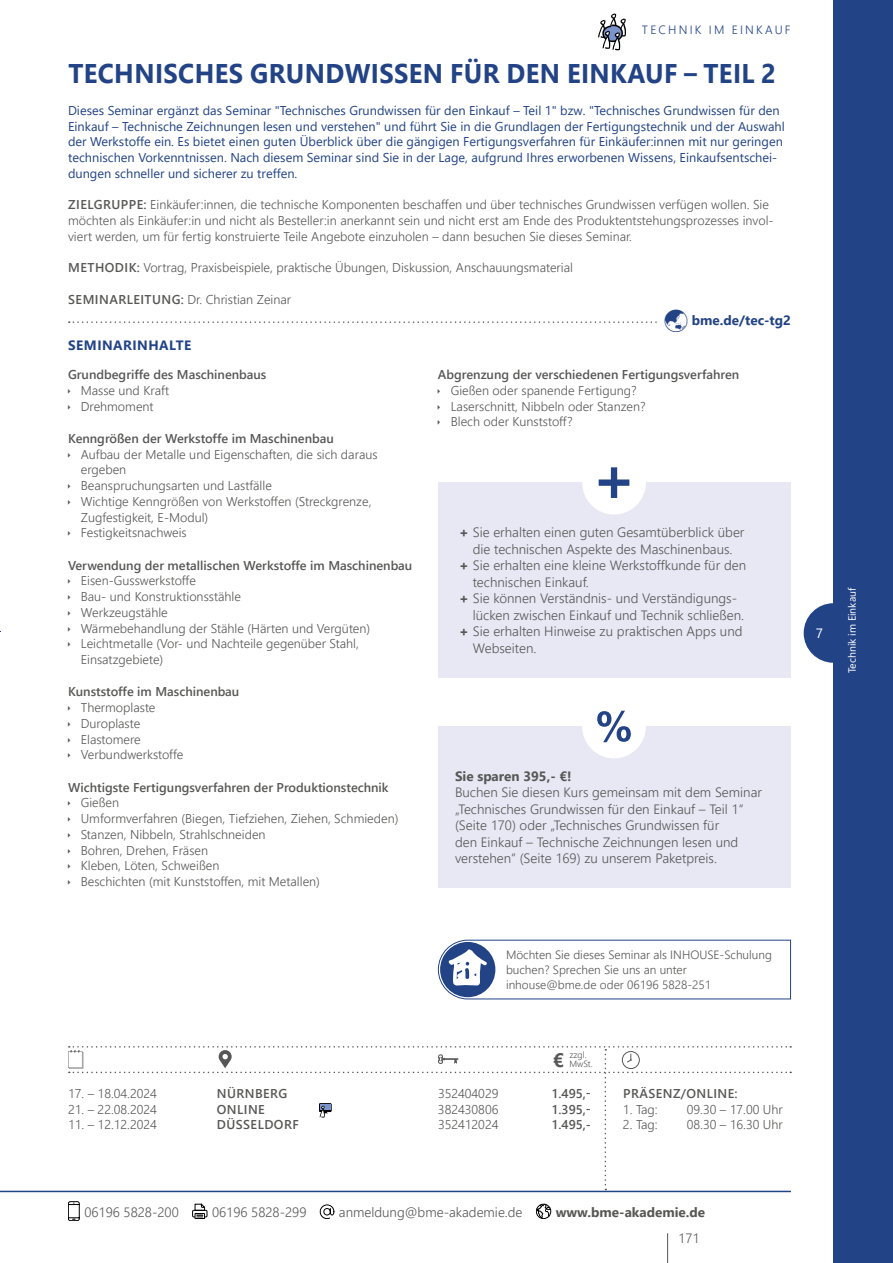
<style>
.page{position:relative;width:893px;height:1263px;background:#fff}
.page>*{position:absolute;margin:0;border:0;box-sizing:border-box;transform-origin:0 0}
.t1{font:700 27px "Segoe UI";letter-spacing:.015em;color:#224386;scale:.95 1}
.t2{font:700 19.5px "Segoe UI";color:#575756}
.t3{font:300 13.5px/16.5px "Segoe UI";color:#575756}
.t4{font:700 13.5px "Segoe UI";color:#575756}
.t5{font:700 13.5px "Segoe UI";color:#224386}
.t6{font:700 13.5px "Segoe UI";letter-spacing:.035em;color:#224386}
.t7{font:13.5px "Segoe UI";color:#fff}
.t8{font:300 12.75px/15.8px "Segoe UI";color:#575756}
.t9{font:12.75px/15.8px "Segoe UI";color:#224386}
.t10{font:600 12.75px "Segoe UI";color:#575756}
.t11{font:600 12.75px "Segoe UI";letter-spacing:.035em;color:#575756}
.t12{font:300 12px/15px "Segoe UI";color:#575756}
.t13{font:300 12px "Segoe UI";letter-spacing:.185em;color:#224386}
.t14{font:10.5px "Segoe UI";color:#fff}
.t15{font:300 9px/9px "Segoe UI";color:#575756}
.s1{font-weight:600}
.s2{font-family:"Segoe UI Black";font-weight:400}
</style>
<div class="page">
<div style="left:804px;top:603px;width:59px;height:60px;background:#224386;border-radius:50%"></div>
<div style="left:833px;top:0;width:60px;height:1263px;background:#224386"></div>
<hr style="left:667px;top:1233px;width:1px;height:30px;background:#575756">
<svg style="left:68px;top:1201px;width:12px;height:20px"></svg>
<div style="left:192px;top:1210px;width:15px;height:7px;border:1px solid #000"></div>
<svg style="left:195px;top:1204px;width:10px;height:15px"></svg>
<svg style="left:320px;top:1205px;width:14px;height:14px"></svg>
<svg style="left:536px;top:1204px;width:15px;height:15px"></svg>
<div style="left:536px;top:1204px;width:15px;height:15px;border:1px solid #000;border-radius:50%"></div>
<hr style="left:0;top:1191px;width:791px;height:1px;background:#224386">
<div style="left:438px;top:483px;width:353px;height:195px;background:#e7e8f4"></div>
<div style="left:582px;top:451px;width:64px;height:63px;background:#fff;border-radius:50%"></div>
<svg style="left:599px;top:467px;width:30px;height:31px"></svg>
<div style="left:438px;top:726px;width:353px;height:162px;background:#e7e8f4"></div>
<div style="left:582px;top:694px;width:64px;height:64px;background:#fff;border-radius:50%"></div>
<svg style="left:597px;top:711px;width:34px;height:31px"></svg>
<svg style="left:598px;top:13px;width:28px;height:37px"></svg>
<svg style="left:68px;top:1046px;width:723px;height:144px"></svg>
<svg style="left:438px;top:939px;width:353px;height:61px"></svg>
<svg style="left:69px;top:321px;width:588px;height:2px"></svg>
<p class="t13" style="left:642px;top:19px;width:150px">TECHNIK IM EINKAUF</p>
<h1 class="t1" style="left:68px;top:48px;width:746px">TECHNISCHES GRUNDWISSEN FÜR DEN EINKAUF – TEIL 2</h1>
<p class="t9" style="left:68px;top:101px;width:718px">Dieses Seminar ergänzt das Seminar "Technisches Grundwissen für den Einkauf – Teil 1" bzw. "Technisches Grundwissen für den Einkauf – Technische Zeichnungen lesen und verstehen" und führt Sie in die Grundlagen der Fertigungstechnik und der Auswahl der Werkstoffe ein. Es bietet einen guten Überblick über die gängigen Fertigungsverfahren für Einkäufer:innen mit nur geringen technischen Vorkenntnissen. Nach diesem Seminar sind Sie in der Lage, aufgrund Ihres erworbenen Wissens, Einkaufsentschei&shy;dungen schneller und sicherer zu treffen.</p>
<p class="t8" style="left:68px;top:196px;width:707px"><span class="s1">ZIELGRUPPE:</span> Einkäufer:innen, die technische Komponenten beschaffen und über technisches Grundwissen verfügen wollen. Sie möchten als Einkäufer:in und nicht als Besteller:in anerkannt sein und nicht erst am Ende des Produktentstehungsprozesses invol&shy;viert werden, um für fertig konstruierte Teile Angebote einzuholen – dann besuchen Sie dieses Seminar.</p>
<p class="t8" style="left:68px;top:259px;width:506px"><span class="s1">METHODIK:</span> Vortrag, Praxisbeispiele, praktische Übungen, Diskussion, Anschauungsmaterial</p>
<p class="t8" style="left:68px;top:290px;width:224px"><span class="s1">SEMINARLEITUNG:</span> Dr. Christian Zeinar</p>
<p class="t5" style="left:692px;top:308px;width:101px">bme.de/tec-tg2</p>
<p class="t6" style="left:68px;top:332px;width:124px">SEMINARINHALTE</p>
<p class="t10" style="left:68px;top:363px;width:200px">Grundbegriffe des Maschinenbaus</p>
<p class="t8" style="left:81px;top:381px;width:90px">Masse und Kraft<br>Drehmoment</p>
<p class="t10" style="left:68px;top:426px;width:267px">Kenngrößen der Werkstoffe im Maschinenbau</p>
<p class="t8" style="left:81px;top:445px;width:298px">Aufbau der Metalle und Eigenschaften, die sich daraus ergeben<br>Beanspruchungsarten und Lastfälle<br>Wichtige Kenngrößen von Werkstoffen (Streckgrenze, Zugfestigkeit, E-Modul)<br>Festigkeitsnachweis</p>
<p class="t10" style="left:68px;top:553px;width:346px">Verwendung der metallischen Werkstoffe im Maschinenbau</p>
<p class="t8" style="left:81px;top:572px;width:291px">Eisen-Gusswerkstoffe<br>Bau- und Konstruktionsstähle<br>Werkzeugstähle<br>Wärmebehandlung der Stähle (Härten und Vergüten)<br>Leichtmetalle (Vor- und Nachteile gegenüber Stahl,<br>Einsatzgebiete)</p>
<p class="t10" style="left:68px;top:680px;width:173px">Kunststoffe im Maschinenbau</p>
<p class="t8" style="left:81px;top:698px;width:104px">Thermoplaste<br>Duroplaste<br>Elastomere<br>Verbundwerkstoffe</p>
<p class="t10" style="left:68px;top:775px;width:322px">Wichtigste Fertigungsverfahren der Produktionstechnik</p>
<p class="t8" style="left:81px;top:794px;width:319px">Gießen<br>Umformverfahren (Biegen, Tiefziehen, Ziehen, Schmieden)<br>Stanzen, Nibbeln, Strahlschneiden<br>Bohren, Drehen, Fräsen<br>Kleben, Löten, Schweißen<br>Beschichten (mit Kunststoffen, mit Metallen)</p>
<p class="t10" style="left:438px;top:363px;width:303px">Abgrenzung der verschiedenen Fertigungsverfahren</p>
<p class="t8" style="left:451px;top:381px;width:196px">Gießen oder spanende Fertigung?<br>Laserschnitt, Nibbeln oder Stanzen?<br>Blech oder Kunststoff?</p>
<p class="t3" style="left:459px;top:523px;width:287px"><span class="s2">+</span> Sie erhalten einen guten Gesamtüberblick über</p>
<p class="t3" style="left:473px;top:539px;width:261px">die technischen Aspekte des Maschinenbaus.</p>
<p class="t3" style="left:459px;top:556px;width:288px"><span class="s2">+</span> Sie erhalten eine kleine Werkstoffkunde für den</p>
<p class="t3" style="left:473px;top:572px;width:118px">technischen Einkauf.</p>
<p class="t3" style="left:459px;top:589px;width:278px"><span class="s2">+</span> Sie können Verständnis- und Verständigungs-</p>
<p class="t3" style="left:473px;top:605px;width:273px">lücken zwischen Einkauf und Technik schließen.</p>
<p class="t3" style="left:459px;top:622px;width:285px"><span class="s2">+</span> Sie erhalten Hinweise zu praktischen Apps und</p>
<p class="t3" style="left:473px;top:638px;width:65px">Webseiten.</p>
<p class="t4" style="left:455px;top:763px;width:118px">Sie sparen 395,- €!</p>
<p class="t3" style="left:455px;top:783px;width:309px">Buchen Sie diesen Kurs gemeinsam mit dem Seminar „Technisches Grundwissen für den Einkauf – Teil 1“ (Seite 170) oder „Technisches Grundwissen für<br>den Einkauf – Technische Zeichnungen lesen und verstehen“ (Seite 169) zu unserem Paketpreis.</p>
<p class="t12" style="left:506px;top:946px;width:267px">Möchten Sie dieses Seminar als INHOUSE-Schulung buchen? Sprechen Sie uns an unter inhouse@bme.de oder 06196 5828-251</p>
<h2 class="t2" style="left:553px;top:1042px;width:13px">€</h2>
<p class="t15" style="left:569px;top:1050px;width:25px">zzgl.<br>MwSt.</p>
<p class="t8" style="left:68px;top:1084px;width:90px">17. – 18.04.2024</p>
<p class="t11" style="left:217px;top:1081px;width:72px">NÜRNBERG</p>
<p class="t8" style="left:438px;top:1084px;width:62px">352404029</p>
<p class="t10" style="left:551px;top:1081px;width:41px">1.495,-</p>
<p class="t8" style="left:68px;top:1100px;width:90px">21. – 22.08.2024</p>
<p class="t10" style="left:217px;top:1097px;width:49px">ONLINE</p>
<p class="t8" style="left:438px;top:1100px;width:62px">382430806</p>
<p class="t10" style="left:551px;top:1097px;width:41px">1.395,-</p>
<p class="t8" style="left:68px;top:1116px;width:90px">11. – 12.12.2024</p>
<p class="t11" style="left:217px;top:1113px;width:83px">DÜSSELDORF</p>
<p class="t8" style="left:438px;top:1116px;width:62px">352412024</p>
<p class="t10" style="left:551px;top:1113px;width:41px">1.495,-</p>
<p class="t11" style="left:623px;top:1081px;width:116px">PRÄSENZ/ONLINE:</p>
<p class="t8" style="left:623px;top:1100px;width:36px">1. Tag:</p>
<p class="t8" style="left:687px;top:1100px;width:98px">09.30 – 17.00 Uhr</p>
<p class="t8" style="left:623px;top:1116px;width:36px">2. Tag:</p>
<p class="t8" style="left:687px;top:1116px;width:98px">08.30 – 16.30 Uhr</p>
<p class="t7" style="left:816px;top:621px;width:9px">7</p>
<p class="t14" style="left:842px;top:673px;width:87px;rotate:-90deg">Technik im Einkauf</p>
<p class="t3" style="left:84px;top:1202px;width:96px">06196 5828-200</p>
<p class="t3" style="left:212px;top:1202px;width:96px">06196 5828-299</p>
<p class="t3" style="left:339px;top:1202px;width:185px">anmeldung@bme-akademie.de</p>
<p class="t4" style="left:556px;top:1199px;width:151px">www.bme-akademie.de</p>
<p class="t3" style="left:678px;top:1229px;width:23px">171</p>
</div>
